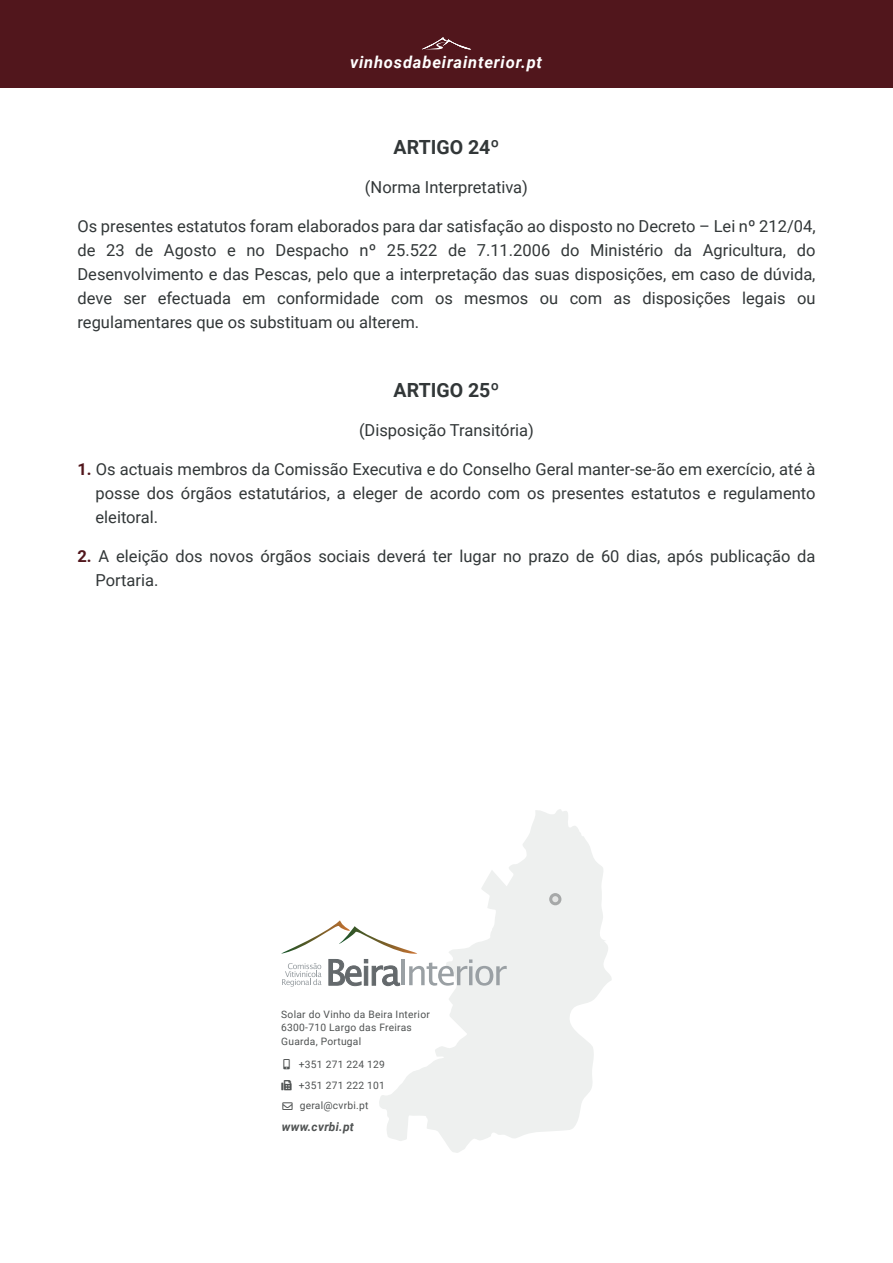
<style>
.page{position:relative;width:893px;height:1263px;background:#fff}
.page>*{position:absolute;margin:0;border:0;box-sizing:border-box;transform-origin:0 0}
.t1{font:700 19.5px "Roboto";color:#323738}
.t2{font:16.5px/24px "Roboto";color:#323738;text-align:justify}
.t3{font:italic 700 16.5px "Roboto";letter-spacing:.05em;color:#fff}
.t4{font:italic 700 12px "Roboto";letter-spacing:.025em;color:#4f5252}
.t5{font:10.2px/20.5px "Roboto";letter-spacing:.025em;color:#4f5252;text-align:justify}
.s1{font-weight:700;color:#51161c}
</style>
<div class="page">
<div style="left:0;top:0;width:893px;height:88px;background:#51161c"></div>
<svg style="left:422px;top:37px;width:49px;height:13px"></svg>
<svg style="left:379px;top:809px;width:233px;height:344px;fill:#eef0ef"></svg>
<svg style="left:281px;top:920px;width:226px;height:67px"></svg>
<div style="left:549px;top:893px;width:12px;height:12px;background:#a6a8a8;border-radius:50%"></div>
<svg style="left:552px;top:896px;width:6px;height:6px"></svg>
<p class="t3" style="left:350px;top:50px;width:194px">vinhosdabeirainterior.pt</p>
<p class="t1" style="left:394px;top:134px;width:107px">ARTIGO 24º</p>
<p class="t2" style="left:365px;top:175px;width:165px">(Norma Interpretativa)</p>
<p class="t2" style="left:77px;top:214px;width:740px">Os presentes estatutos foram elaborados para dar satisfação ao disposto no Decreto – Lei nº 212/04, de 23 de Agosto e no Despacho nº 25.522 de 7.11.2006 do Ministério da Agricultura, do Desenvolvimento e das Pescas, pelo que a interpretação das suas disposições, em caso de dúvida, deve ser efectuada em conformidade com os mesmos ou com as disposições legais ou regulamentares que os substituam ou alterem.</p>
<p class="t1" style="left:394px;top:377px;width:107px">ARTIGO 25º</p>
<p class="t2" style="left:359px;top:418px;width:177px">(Disposição Transitória)</p>
<p class="t2" style="left:96px;top:457px;width:721px;text-indent:-18px"><span class="s1">1.</span> Os actuais membros da Comissão Executiva e do Conselho Geral manter-se-ão em exercício, até à posse dos órgãos estatutários, a eleger de acordo com os presentes estatutos e regulamento eleitoral.</p>
<p class="t2" style="left:96px;top:544px;width:721px;text-indent:-18px"><span class="s1">2.</span> A eleição dos novos órgãos sociais deverá ter lugar no prazo de 60 dias, após publicação da<br>Portaria.</p>
<p class="t5" style="left:281px;top:1007px;width:150px;line-height:13.5px;text-align:left">Solar do Vinho da Beira Interior<br>6300-710 Largo das Freiras<br>Guarda, Portugal</p>
<p class="t5" style="left:299px;top:1054px;width:88px">+351 271 224 129 +351 271 222 101 geral@cvrbi.pt</p>
<p class="t4" style="left:282px;top:1118px;width:74px">www.cvrbi.pt</p>
</div>
